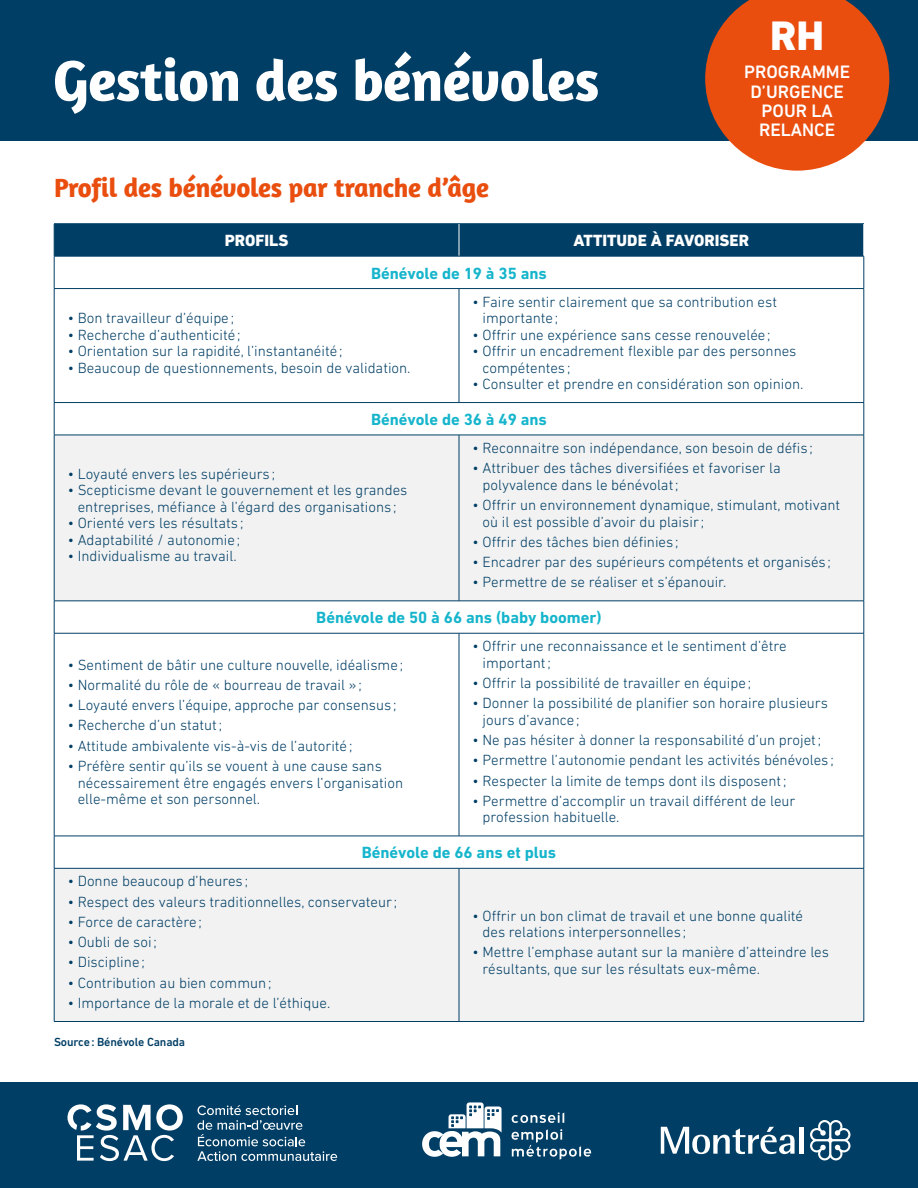
<style>
.page{position:relative;width:918px;height:1188px;background:#fff}
.page>*{position:absolute;margin:0;border:0;box-sizing:border-box;transform-origin:0 0}
.t1{font:700 58.65px "Amaranth";letter-spacing:-.01em;color:#fff}
.t2{font:800 42px "DIN Next LT Pro";color:#fff}
.t3{font:700 27px "Amaranth";letter-spacing:-.01em;color:#e94e0f}
.t4{font:500 18.3px/19.4px "DIN Next LT Pro";color:#fff;text-align:center}
.t5{font:700 16.5px "DIN Next LT Pro";color:#16b5cc}
.t6{font:800 16.5px "DIN Next LT Pro";color:#fff}
.t7{font:300 15px/16.5px "DIN Next LT Pro";color:#003e65}
.t8{font:500 12px "DIN Next LT Pro";letter-spacing:-.01em;color:#003e65}
</style>
<div class="page">
<div style="left:0;top:1082px;width:918px;height:106px;background:#003e65"></div>
<svg style="left:197px;top:1105px;width:140px;height:56px"></svg>
<svg style="left:68px;top:1104px;width:115px;height:57px"></svg>
<svg style="left:661px;top:1127px;width:134px;height:27px"></svg>
<hr style="left:799px;top:1127px;width:4px;height:27px;background:#fff">
<svg style="left:810px;top:1120px;width:41px;height:40px"></svg>
<svg style="left:512px;top:1112px;width:52px;height:11px"></svg>
<svg style="left:512px;top:1129px;width:79px;height:31px"></svg>
<svg style="left:422px;top:1102px;width:80px;height:55px"></svg>
<div style="left:0;top:0;width:918px;height:140px;background:#003e65"></div>
<svg style="left:705px;top:0;width:184px;height:171px"></svg>
<div style="left:55px;top:224px;width:809px;height:32px;background:#003e65"></div>
<svg style="left:55px;top:436px;width:809px;height:585px;fill:#f2f2f2"></svg>
<hr style="left:54px;top:223px;width:405px;height:1px;background:#003e65">
<hr style="left:54px;top:224px;width:1px;height:32px;background:#003e65">
<hr style="left:459px;top:223px;width:405px;height:1px;background:#003e65">
<hr style="left:54px;top:289px;width:1px;height:113px;background:#003e65">
<hr style="left:459px;top:289px;width:1px;height:113px;background:#003e65">
<hr style="left:864px;top:289px;width:1px;height:113px;background:#003e65">
<hr style="left:54px;top:435px;width:1px;height:166px;background:#003e65">
<hr style="left:459px;top:435px;width:1px;height:166px;background:#003e65">
<hr style="left:864px;top:435px;width:1px;height:166px;background:#003e65">
<hr style="left:54px;top:633px;width:1px;height:203px;background:#003e65">
<hr style="left:459px;top:633px;width:1px;height:203px;background:#003e65">
<hr style="left:864px;top:633px;width:1px;height:203px;background:#003e65">
<hr style="left:54px;top:869px;width:1px;height:152px;background:#003e65">
<hr style="left:459px;top:869px;width:1px;height:152px;background:#003e65">
<hr style="left:864px;top:869px;width:1px;height:152px;background:#003e65">
<hr style="left:459px;top:224px;width:1px;height:32px;background:#fff">
<hr style="left:54px;top:256px;width:405px;height:1px;background:#003e65">
<hr style="left:54px;top:256px;width:1px;height:32px;background:#003e65">
<hr style="left:459px;top:256px;width:405px;height:1px;background:#003e65">
<hr style="left:864px;top:256px;width:1px;height:32px;background:#003e65">
<hr style="left:54px;top:288px;width:405px;height:1px;background:#003e65">
<hr style="left:459px;top:288px;width:405px;height:1px;background:#003e65">
<hr style="left:54px;top:402px;width:405px;height:1px;background:#003e65">
<hr style="left:54px;top:403px;width:1px;height:32px;background:#003e65">
<hr style="left:459px;top:402px;width:405px;height:1px;background:#003e65">
<hr style="left:864px;top:403px;width:1px;height:32px;background:#003e65">
<hr style="left:54px;top:435px;width:405px;height:1px;background:#003e65">
<hr style="left:459px;top:435px;width:405px;height:1px;background:#003e65">
<hr style="left:54px;top:601px;width:405px;height:1px;background:#003e65">
<hr style="left:54px;top:601px;width:1px;height:32px;background:#003e65">
<hr style="left:459px;top:601px;width:405px;height:1px;background:#003e65">
<hr style="left:864px;top:601px;width:1px;height:32px;background:#003e65">
<hr style="left:54px;top:633px;width:405px;height:1px;background:#003e65">
<hr style="left:459px;top:633px;width:405px;height:1px;background:#003e65">
<hr style="left:54px;top:836px;width:405px;height:1px;background:#003e65">
<hr style="left:54px;top:836px;width:1px;height:32px;background:#003e65">
<hr style="left:459px;top:836px;width:405px;height:1px;background:#003e65">
<hr style="left:864px;top:836px;width:1px;height:32px;background:#003e65">
<hr style="left:54px;top:868px;width:405px;height:1px;background:#003e65">
<hr style="left:459px;top:868px;width:405px;height:1px;background:#003e65">
<hr style="left:54px;top:1021px;width:405px;height:1px;background:#003e65">
<hr style="left:459px;top:1021px;width:405px;height:1px;background:#003e65">
<h1 class="t1" style="left:53px;top:44px;width:548px">Gestion des bénévoles</h1>
<h3 class="t3" style="left:54px;top:171px;width:437px">Profil des bénévoles par tranche d’âge</h3>
<h2 class="t2" style="left:770px;top:11px;width:56px">RH</h2>
<p class="t4" style="left:744px;top:62px;width:107px">PROGRAMME<br>D’URGENCE<br>POUR LA<br>RELANCE</p>
<p class="t6" style="left:225px;top:231px;width:65px">PROFILS</p>
<p class="t6" style="left:574px;top:231px;width:177px">ATTITUDE À FAVORISER</p>
<p class="t5" style="left:371px;top:263px;width:177px">Bénévole de 19 à 35 ans</p>
<p class="t7" style="left:68px;top:310px;width:168px">• Bon travailleur d’équipe;</p>
<p class="t7" style="left:68px;top:326px;width:174px">• Recherche d’authenticité;</p>
<p class="t7" style="left:68px;top:343px;width:276px">• Orientation sur la rapidité, l’instantanéité;</p>
<p class="t7" style="left:68px;top:359px;width:344px">• Beaucoup de questionnements, besoin de validation.</p>
<p class="t7" style="left:483px;top:293px;width:296px;text-indent:-10px">• Faire sentir clairement que sa contribution est importante;</p>
<p class="t7" style="left:473px;top:326px;width:300px">• Offrir une expérience sans cesse renouvelée;</p>
<p class="t7" style="left:483px;top:343px;width:315px;text-indent:-10px">• Offrir un encadrement flexible par des personnes compétentes ;</p>
<p class="t7" style="left:473px;top:376px;width:333px">• Consulter et prendre en considération son opinion.</p>
<p class="t5" style="left:371px;top:410px;width:177px">Bénévole de 36 à 49 ans</p>
<p class="t7" style="left:473px;top:439px;width:342px">• Reconnaitre son indépendance, son besoin de défis ;</p>
<p class="t7" style="left:483px;top:460px;width:300px;text-indent:-10px">• Attribuer des tâches diversifiées et favoriser la polyvalence dans le bénévolat;</p>
<p class="t7" style="left:483px;top:497px;width:359px;text-indent:-10px">• Offrir un environnement dynamique, stimulant, motivant où il est possible d’avoir du plaisir;</p>
<p class="t7" style="left:473px;top:533px;width:208px">• Offrir des tâches bien définies ;</p>
<p class="t7" style="left:473px;top:554px;width:360px">• Encadrer par des supérieurs compétents et organisés ;</p>
<p class="t7" style="left:473px;top:574px;width:256px">• Permettre de se réaliser et s’épanouir.</p>
<p class="t5" style="left:316px;top:608px;width:287px">Bénévole de 50 à 66 ans (baby boomer)</p>
<p class="t7" style="left:68px;top:656px;width:337px">• Sentiment de bâtir une culture nouvelle, idéalisme;</p>
<p class="t7" style="left:68px;top:676px;width:296px">• Normalité du rôle de « bourreau de travail »;</p>
<p class="t7" style="left:68px;top:697px;width:330px">• Loyauté envers l’équipe, approche par consensus ;</p>
<p class="t7" style="left:68px;top:717px;width:156px">• Recherche d’un statut;</p>
<p class="t7" style="left:68px;top:737px;width:286px">• Attitude ambivalente vis-à-vis de l’autorité;</p>
<p class="t7" style="left:78px;top:758px;width:327px;text-indent:-10px">• Préfère sentir qu’ils se vouent à une cause sans nécessairement être engagés envers l’organisation elle-même et son personnel.</p>
<p class="t7" style="left:68px;top:465px;width:209px">• Loyauté envers les supérieurs ;</p>
<p class="t7" style="left:68px;top:482px;width:341px;text-align:center">• Scepticisme devant le gouvernement et les grandes entreprises, méfiance à l’égard des organisations ;</p>
<p class="t7" style="left:68px;top:515px;width:177px">• Orienté vers les résultats ;</p>
<p class="t7" style="left:68px;top:531px;width:174px">• Adaptabilité / autonomie;</p>
<p class="t7" style="left:68px;top:548px;width:170px">• Individualisme au travail.</p>
<p class="t7" style="left:483px;top:638px;width:306px;text-indent:-10px">• Offrir une reconnaissance et le sentiment d’être important;</p>
<p class="t7" style="left:473px;top:675px;width:280px">• Offrir la possibilité de travailler en équipe;</p>
<p class="t7" style="left:483px;top:695px;width:347px;text-indent:-10px">• Donner la possibilité de planifier son horaire plusieurs jours d’avance;</p>
<p class="t7" style="left:473px;top:732px;width:350px">• Ne pas hésiter à donner la responsabilité d’un projet;</p>
<p class="t7" style="left:473px;top:752px;width:363px">• Permettre l’autonomie pendant les activités bénévoles ;</p>
<p class="t7" style="left:473px;top:772px;width:315px">• Respecter la limite de temps dont ils disposent;</p>
<p class="t7" style="left:483px;top:792px;width:315px;text-indent:-10px">• Permettre d’accomplir un travail différent de leur profession habituelle.</p>
<p class="t5" style="left:362px;top:843px;width:196px">Bénévole de 66 ans et plus</p>
<p class="t7" style="left:68px;top:873px;width:182px">• Donne beaucoup d’heures ;</p>
<p class="t7" style="left:68px;top:893px;width:331px">• Respect des valeurs traditionnelles, conservateur;</p>
<p class="t7" style="left:68px;top:913px;width:136px">• Force de caractère;</p>
<p class="t7" style="left:68px;top:934px;width:91px">• Oubli de soi ;</p>
<p class="t7" style="left:68px;top:954px;width:79px">• Discipline;</p>
<p class="t7" style="left:68px;top:974px;width:205px">• Contribution au bien commun;</p>
<p class="t7" style="left:68px;top:994px;width:264px">• Importance de la morale et de l’éthique.</p>
<p class="t8" style="left:54px;top:1035px;width:133px">Source: Bénévole Canada</p>
<p class="t7" style="left:483px;top:907px;width:322px;text-indent:-10px">• Offrir un bon climat de travail et une bonne qualité des relations interpersonnelles ;</p>
<p class="t7" style="left:483px;top:944px;width:348px;text-indent:-10px">• Mettre l’emphase autant sur la manière d’atteindre les résultants, que sur les résultats eux-même.</p>
</div>
